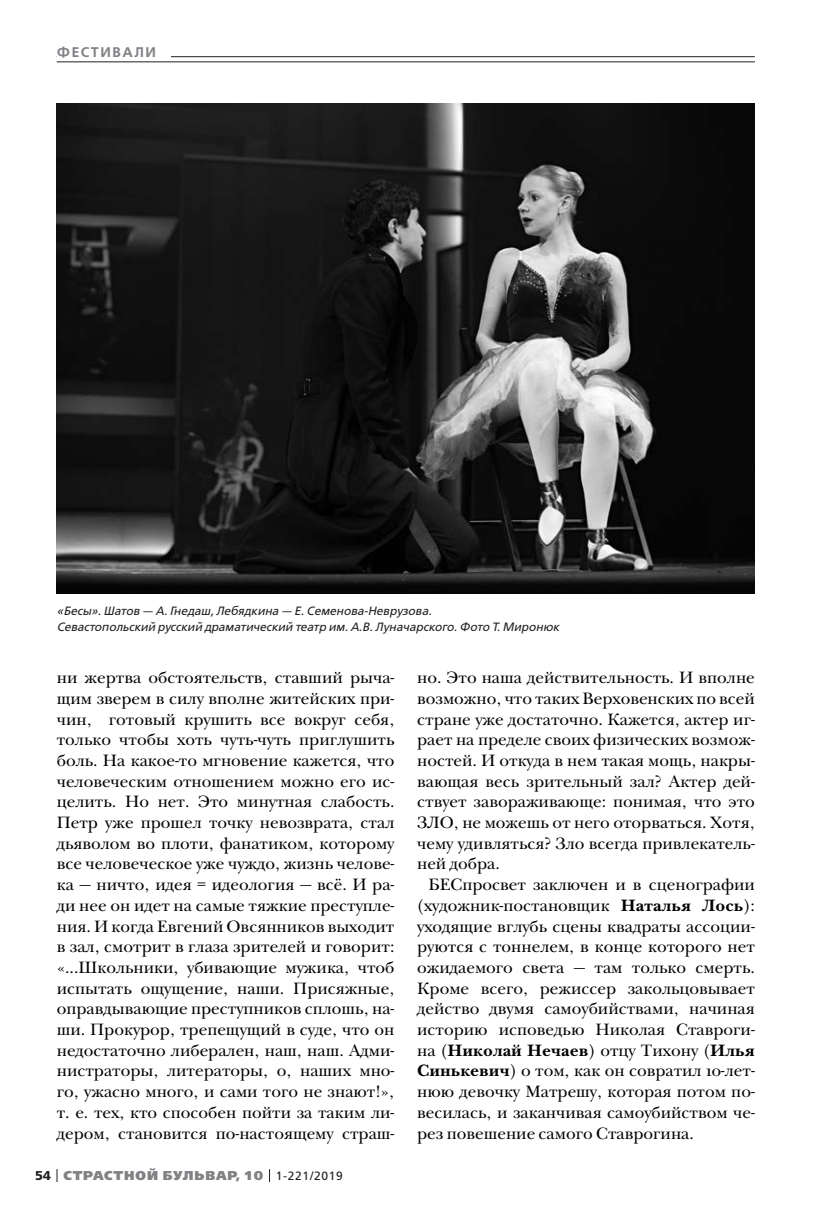
<style>
.page{position:relative;width:823px;height:1219px;background:#fff}
.page>*{position:absolute;margin:0;border:0;box-sizing:border-box;transform-origin:0 0}
.t1{font:17px/20.6px "New Baskerville ITC";color:#000;text-align:justify}
.t2{font:600 14px "Free Set";letter-spacing:.11em;color:#808285}
.t3{font:800 12.8px "Free Set";letter-spacing:.07em;color:#808285}
.t4{font:italic 12px/16px "Free Set";color:#231f20}
.s1{font-weight:700}
.s2{font-weight:700;color:#231f20}
.s3{font-weight:400;font-size:12px;color:#231f20}
</style>
<div class="page">
<svg style="left:57px;top:1169px;width:1px;height:13px"></svg>
<svg style="left:269px;top:1169px;width:1px;height:13px"></svg>
<hr style="left:57px;top:56px;width:697px;height:1px;background:#231f20">
<div style="left:57px;top:42px;width:113px;height:20px;background:#fff"></div>
<hr style="left:57px;top:62px;width:697px;height:1px;background:#231f20">
<img style="left:57px;top:104px;width:697px;height:490px">
<p class="t2" style="left:57px;top:46px;width:100px">ФЕСТИВАЛИ</p>
<p class="t4" style="left:57px;top:603px;width:503px">«Бесы». Шатов — А. Гнедаш, Лебядкина — Е. Семенова-Неврузова.<br>Севастопольский русский драматический театр им. А.В. Луначарского. Фото Т. Миронюк</p>
<p class="t1" style="left:57px;top:669px;width:339px">ни жертва обстоятельств, ставший рыча&shy;щим зверем в силу вполне житейских при&shy;чин, готовый крушить все вокруг себя, только чтобы хоть чуть-чуть приглушить боль. На какое-то мгновение кажется, что человеческим отношением можно его ис&shy;целить. Но нет. Это минутная слабость.<br>Петр уже прошел точку невозврата, стал дьяволом во плоти, фанатиком, которому все человеческое уже чуждо, жизнь челове&shy;ка — ничто, идея = идеология — всё. И ра&shy;ди нее он идет на самые тяжкие преступле&shy;ния. И когда Евгений Овсянников выходит в зал, смотрит в глаза зрителей и говорит: «...Школьники, убивающие мужика, чтоб испытать ощущение, наши. Присяжные, оправдывающие преступников сплошь, на&shy;ши. Прокурор, трепещущий в суде, что он недостаточно либерален, наш, наш. Адми&shy;нистраторы, литераторы, о, наших мно&shy;го, ужасно много, и сами того не знают!», т. е. тех, кто способен пойти за таким ли&shy;дером, становится по-настоящему страш-</p>
<p class="t1" style="left:417px;top:669px;width:339px">но. Это наша действительность. И вполне возможно, что таких Верховенских по всей стране уже достаточно. Кажется, актер иг&shy;рает на пределе своих физических возмож&shy;ностей. И откуда в нем такая мощь, накры&shy;вающая весь зрительный зал? Актер дей&shy;ствует завораживающе: понимая, что это ЗЛО, не можешь от него оторваться. Хотя, чему удивляться? Зло всегда привлекатель&shy;ней добра.</p>
<p class="t1" style="left:417px;top:876px;width:339px;text-indent:11px">БЕСпросвет заключен и в сценографии (художник-постановщик <span class="s1">Наталья Лось</span>): уходящие вглубь сцены квадраты ассоции&shy;руются с тоннелем, в конце которого нет ожидаемого света — там только смерть.<br>Кроме всего, режиссер закольцовывает действо двумя самоубийствами, начиная историю исповедью Николая Ставроги&shy;на (<span class="s1">Николай Нечаев</span>) отцу Тихону (<span class="s1">Илья Синькевич</span>) о том, как он совратил 10-лет&shy;нюю девочку Матрешу, которая потом по&shy;весилась, и заканчивая самоубийством че&shy;рез повешение самого Ставрогина.</p>
<p class="t3" style="left:35px;top:1169px;width:309px"><span class="s2">54</span> СТРАСТНОЙ БУЛЬВАР, 10 <span class="s3">1-221/2019</span></p>
</div>
